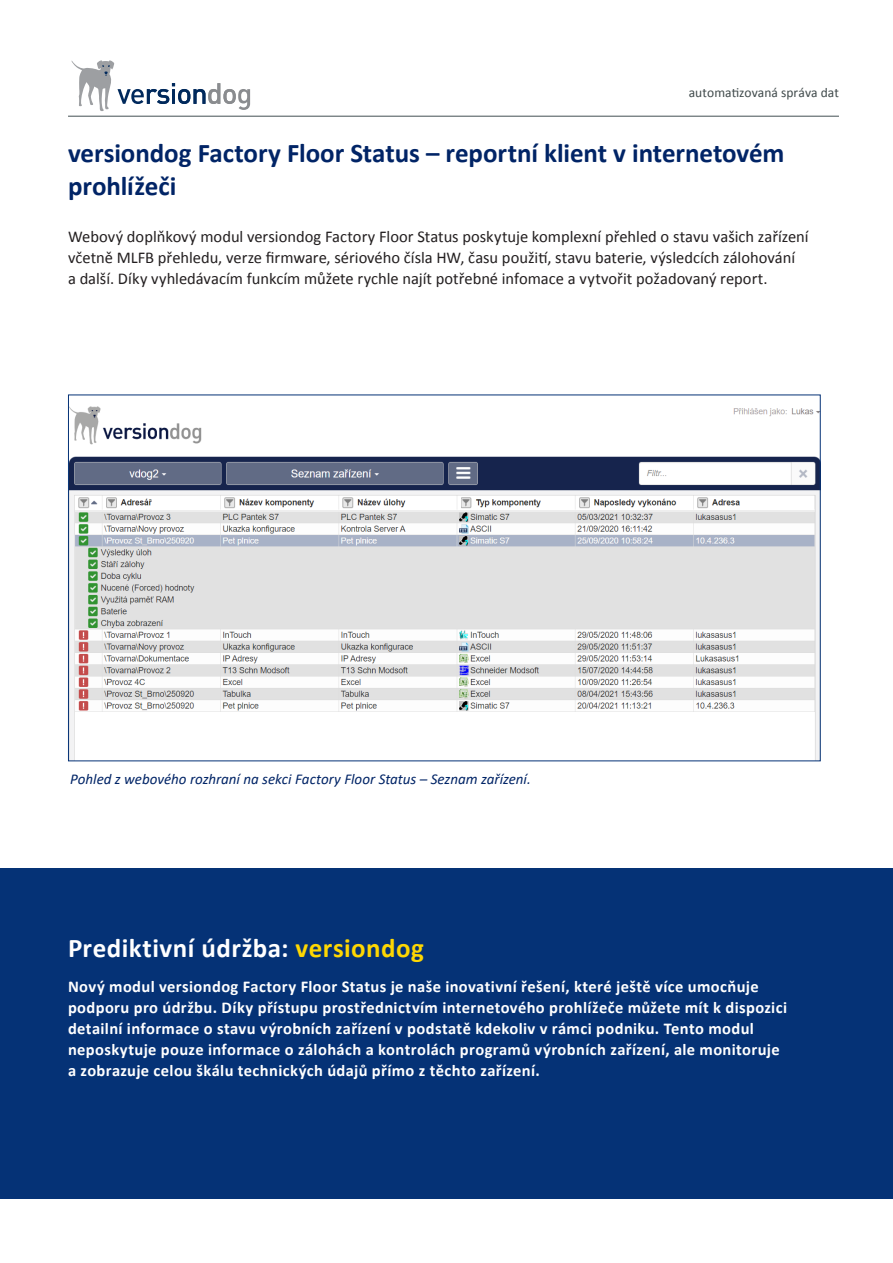
<style>
.page{position:relative;width:893px;height:1263px;background:#fff}
.page>*{position:absolute;margin:0;border:0;box-sizing:border-box;transform-origin:0 0}
.titulka_malynadpis_v{font:700 27px/32.4px "Calibri";letter-spacing:-.005em;color:#012466}
.new_titulka_bily_tex{font:700 27px "Calibri";letter-spacing:.015em;color:#fff}
.new_titulka_bily_tex-2{font:700 16.5px/21px "Calibri";letter-spacing:.02em;color:#fff}
.versiondog_odstavec{font:16.5px/21px "Calibri";color:#231f20}
.titulka_malynadpis_v-2{font:italic 15px "Calibri";letter-spacing:-.005em;color:#012466}
.t1{font:13.5px "Calibri";letter-spacing:.005em;color:#404a4b}
.s1{color:#fed702}
</style>
<div class="page">
<svg style="left:71px;top:60px;width:179px;height:51px"></svg>
<hr style="left:68px;top:116px;width:771px;height:1px;background:#6b7577">
<img style="left:70px;top:406px;width:749px;height:353px">
<div style="left:0;top:868px;width:893px;height:330px;background:#053276"></div>
<p class="t1" style="left:689px;top:84px;width:152px">automatizovaná správa dat</p>
<p class="titulka_malynadpis_v" style="left:68px;top:137px;width:718px">versiondog Factory Floor Status – reportní klient v internetovém prohlížeči</p>
<p class="versiondog_odstavec" style="left:68px;top:225px;width:742px">Webový doplňkový modul versiondog Factory Floor Status poskytuje komplexní přehled o stavu vašich zařízení včetně MLFB přehledu, verze firmware, sériového čísla HW, času použití, stavu baterie, výsledcích zálohování<br>a další. Díky vyhledávacím funkcím můžete rychle najít potřebné infomace a vytvořit požadovaný report.</p>
<p class="titulka_malynadpis_v-2" style="left:70px;top:768px;width:462px">Pohled z webového rozhraní na sekci Factory Floor Status – Seznam zařízení.</p>
<p class="new_titulka_bily_tex" style="left:68px;top:929px;width:357px">Prediktivní údržba: <span class="s1">versiondog</span></p>
<p class="new_titulka_bily_tex-2" style="left:68px;top:975px;width:721px">Nový modul versiondog Factory Floor Status je naše inovativní řešení, které ještě více umocňuje podporu pro údržbu. Díky přístupu prostřednictvím internetového prohlížeče můžete mít k dispozici detailní informace o stavu výrobních zařízení v podstatě kdekoliv v rámci podniku. Tento modul neposkytuje pouze informace o zálohách a kontrolách programů výrobních zařízení, ale monitoruje a zobrazuje celou škálu technických údajů přímo z těchto zařízení.</p>
</div>
